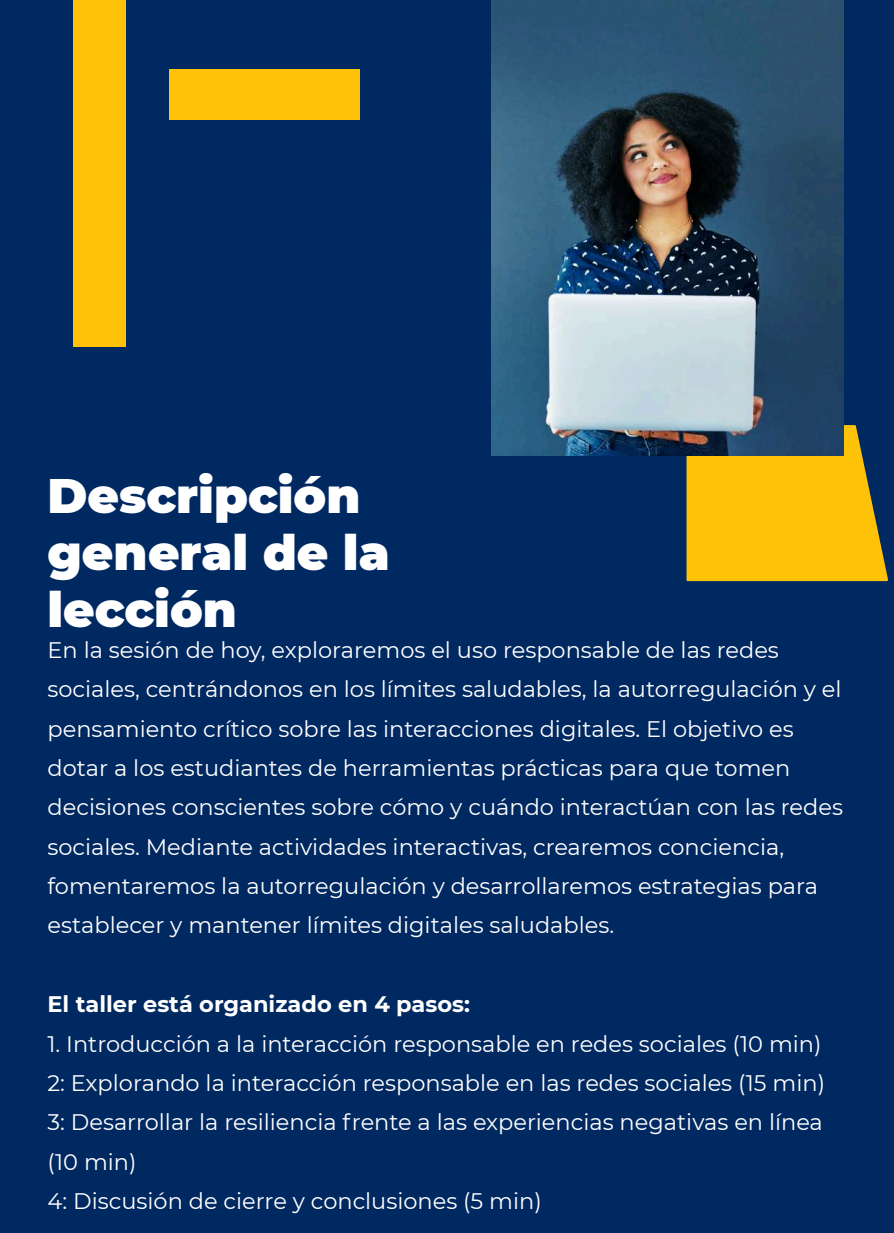
<style>
.page{position:relative;width:894px;height:1233px;background:#fff}
.page>*{position:absolute;margin:0;border:0;box-sizing:border-box;transform-origin:0 0}
.t1{font:900 48.3px/57.3px "Montserrat";color:#fff}
.t2{font:22.5px/39.3px "Montserrat";color:#fff}
.t3{font:700 22.5px "Montserrat";color:#fff}
</style>
<div class="page">
<div style="left:0;top:0;width:893px;height:1233px;background:#002961"></div>
<svg style="left:686px;top:425px;width:201px;height:156px"></svg>
<div style="left:73px;top:0;width:53px;height:347px;background:#fec209"></div>
<div style="left:169px;top:69px;width:191px;height:51px;background:#fec209"></div>
<img style="left:491px;top:0;width:352px;height:455px">
<h1 class="t1" style="left:47px;top:467px;width:343px">Descripción general de la lección</h1>
<p class="t2" style="left:47px;top:630px;width:796px">En la sesión de hoy, exploraremos el uso responsable de las redes sociales, centrándonos en los límites saludables, la autorregulación y el pensamiento crítico sobre las interacciones digitales. El objetivo es dotar a los estudiantes de herramientas prácticas para que tomen decisiones conscientes sobre cómo y cuándo interactúan con las redes sociales. Mediante actividades interactivas, crearemos conciencia, fomentaremos la autorregulación y desarrollaremos estrategias para establecer y mantener límites digitales saludables.</p>
<p class="t3" style="left:47px;top:990px;width:424px">El taller está organizado en 4 pasos:</p>
<p class="t2" style="left:47px;top:1024px;width:778px">1. Introducción a la interacción responsable en redes sociales (10 min)<br>2: Explorando la interacción responsable en las redes sociales (15 min)<br>3: Desarrollar la resiliencia frente a las experiencias negativas en línea (10 min)<br>4: Discusión de cierre y conclusiones (5 min)</p>
</div>
